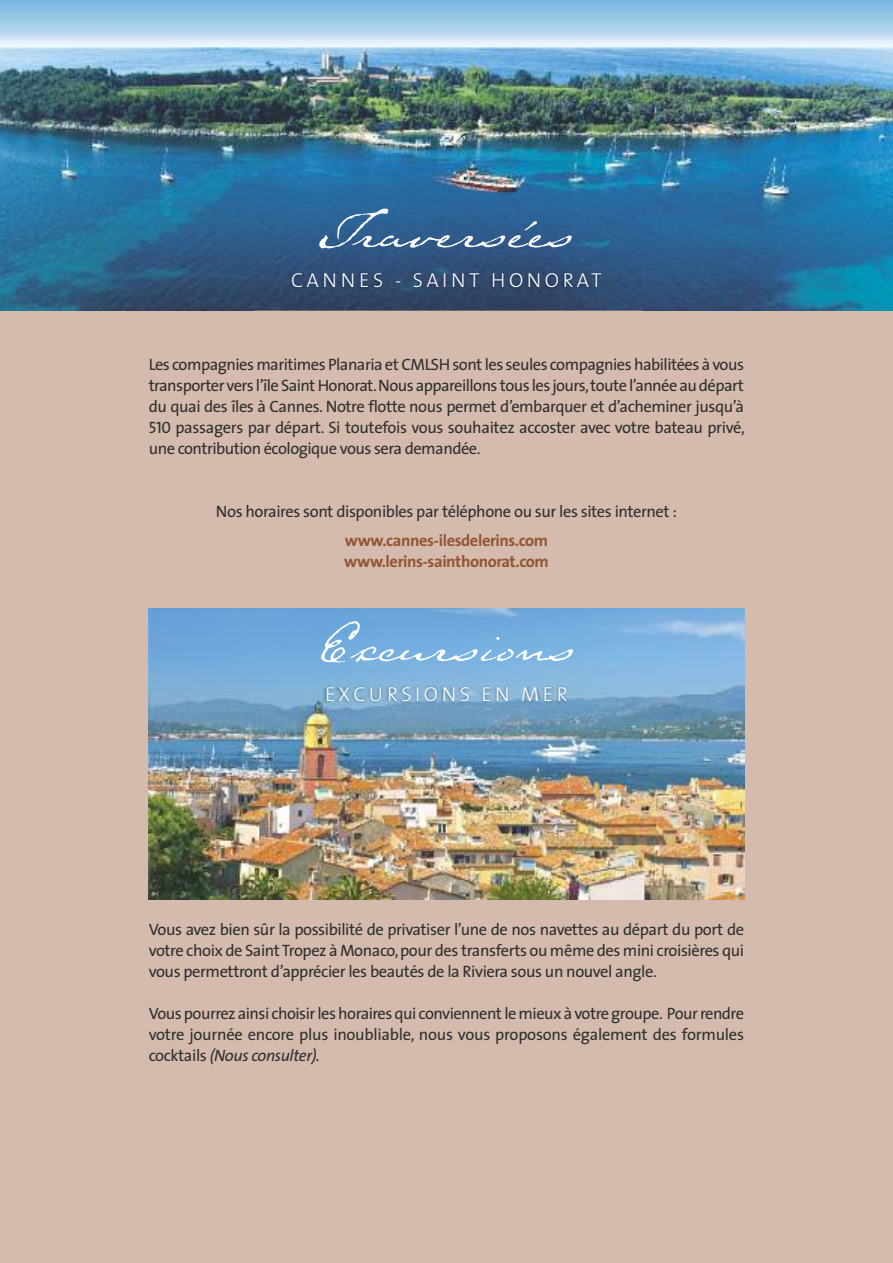
<style>
.page{position:relative;width:893px;height:1263px;background:#d4bbad}
.page>*{position:absolute;margin:0;border:0;box-sizing:border-box;transform-origin:0 0}
.t1{font:62.25px "Texas Hero";color:#fff}
.t2{font:20.25px "The Sans Light Caps";letter-spacing:.175em;color:#fff}
.t3{font:16.5px/21px "The Sans";letter-spacing:-.025em;color:#2f2f2e;text-align:justify}
.t4{font:700 16.5px/21px "The Sans";letter-spacing:-.025em;color:#935533}
.s1{font-family:"The Sans Caps"}
.s2{font-style:italic}
</style>
<div class="page">
<img style="left:0;top:0;width:893px;height:310px">
<img style="left:254px;top:262px;width:388px;height:49px">
<img style="left:149px;top:608px;width:595px;height:292px">
<img style="left:254px;top:676px;width:388px;height:68px">
<h1 class="t1" style="left:320px;top:188px;width:254px">Traversées</h1>
<p class="t2" style="left:291px;top:273px;width:312px">CANNES - SAINT HONORAT</p>
<p class="t3" style="left:149px;top:355px;width:598px">Les compagnies maritimes Planaria et CMLSH sont les seules compagnies habilitées à vous transporter vers l’île Saint Honorat.Nous appareillons tous les jours,toute l’année au départ du quai des îles à Cannes. Notre flotte nous permet d’embarquer et d’acheminer jusqu’à <span class="s1">510</span> passagers par départ. Si toutefois vous souhaitez accoster avec votre bateau privé, une contribution écologique vous sera demandée.</p>
<p class="t3" style="left:216px;top:502px;width:463px">Nos horaires sont disponibles par téléphone ou sur les sites internet :</p>
<p class="t4" style="left:344px;top:532px;width:206px">www.cannes-ilesdelerins.com www.lerins-sainthonorat.com</p>
<h1 class="t1" style="left:319px;top:601px;width:257px">Excursions</h1>
<p class="t2" style="left:325px;top:687px;width:244px">EXCURSIONS EN MER</p>
<p class="t3" style="left:149px;top:921px;width:597px">Vous avez bien sûr la possibilité de privatiser l’une de nos navettes au départ du port de votre choix de SaintTropez à Monaco,pour des transferts ou même des mini croisières qui vous permettront d’apprécier les beautés de la Riviera sous un nouvel angle.</p>
<p class="t3" style="left:149px;top:1005px;width:597px">Vous pourrez ainsi choisir les horaires qui conviennent le mieux à votre groupe. Pour rendre votre journée encore plus inoubliable, nous vous proposons également des formules cocktails <span class="s2">(Nous consulter).</span></p>
</div>
